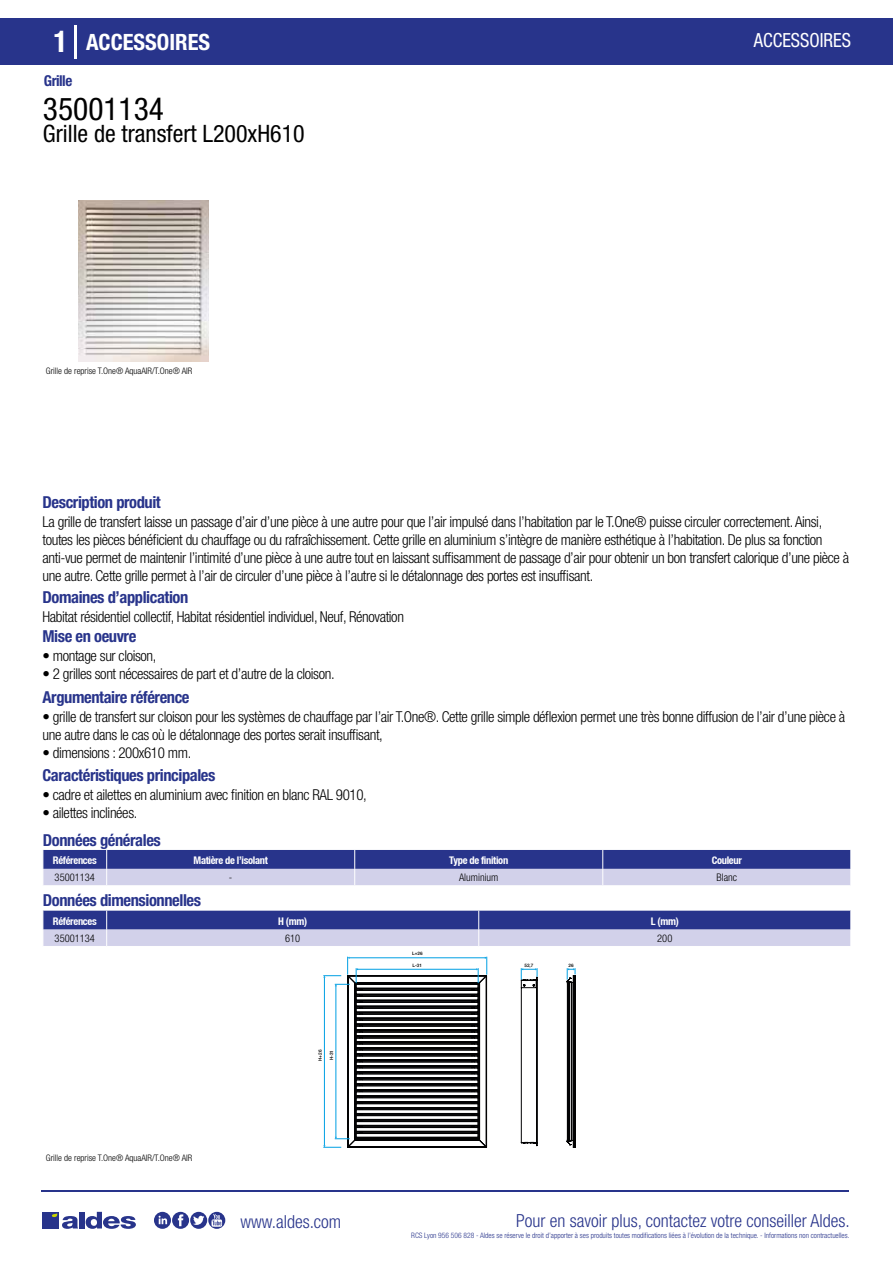
<style>
.page{position:relative;width:893px;height:1263px;background:#fff}
.page>*{position:absolute;margin:0;border:0;box-sizing:border-box;transform-origin:0 0}
.t1{font:condensed 31.5px "Helvetica Neue LT Std";color:#000}
.t2{font:condensed 24px "Helvetica Neue LT Std";color:#000}
.t3{font:700 condensed 22.5px "Helvetica Neue LT Std";color:#fff}
.t4{font:condensed 19.5px "Helvetica Neue LT Std";color:#fff;scale:.95 1}
.t5{font:300 condensed 18px "Helvetica Neue";color:#28348b}
.t6{font:700 condensed 16.5px "Helvetica Neue LT Std";letter-spacing:-.025em;color:#28348b}
.t7{font:300 condensed 15px/18px "Helvetica Neue LT Std";letter-spacing:-.025em;color:#000}
.t8{font:700 condensed 15px "Helvetica Neue LT Std";letter-spacing:-.035em;color:#28348b}
.t9{font:700 condensed 10.5px "Helvetica Neue";letter-spacing:-.03em;color:#fff}
.t10{font:300 condensed 10.5px "Helvetica Neue";color:#000}
.t11{font:300 condensed 9px "Helvetica Neue";color:#000}
.t12{font:300 condensed 7.5px "Helvetica Neue";color:#28348b}
.t13{font:500 4.65px "Helvetica Neue";color:#000}
.s1{font-size:30px}
</style>
<div class="page">
<img style="left:79px;top:200px;width:129px;height:162px">
<div style="left:0;top:18px;width:893px;height:46px;background:#28348b"></div>
<hr style="left:74px;top:25px;width:2px;height:33px;background:#fff">
<svg style="left:43px;top:850px;width:808px;height:35px;background:#777db7"></svg>
<svg style="left:43px;top:911px;width:808px;height:35px;background:#797fb8"></svg>
<svg style="left:323px;top:957px;width:164px;height:191px"></svg>
<svg style="left:521px;top:968px;width:55px;height:179px"></svg>
<hr style="left:41px;top:1190px;width:808px;height:1px;background:#28348b">
<svg style="left:154px;top:1212px;width:71px;height:17px"></svg>
<div style="left:42px;top:1212px;width:17px;height:16px;background:#28348b"></div>
<div style="left:79px;top:1212px;width:5px;height:16px;background:#28348b"></div>
<svg style="left:86px;top:1212px;width:50px;height:17px"></svg>
<svg style="left:52px;top:1213px;width:26px;height:16px"></svg>
<h3 class="t3" style="left:54px;top:28px;width:158px"><span class="s1">1</span> ACCESSOIRES</h3>
<h3 class="t4" style="left:754px;top:29px;width:104px">ACCESSOIRES</h3>
<p class="t8" style="left:44px;top:71px;width:30px">Grille</p>
<h1 class="t1" style="left:43px;top:91px;width:122px">35001134</h1>
<h2 class="t2" style="left:43px;top:120px;width:263px">Grille de transfert L200xH610</h2>
<p class="t11" style="left:46px;top:365px;width:148px">Grille de reprise T.One® AquaAIR/T.One® AIR</p>
<p class="t6" style="left:43px;top:492px;width:120px">Description produit</p>
<p class="t7" style="left:43px;top:513px;width:808px">La grille de transfert laisse un passage d’air d’une pièce à une autre pour que l’air impulsé dans l’habitation par le T.One® puisse circuler correctement. Ainsi, toutes les pièces bénéficient du chauffage ou du rafraîchissement. Cette grille en aluminium s’intègre de manière esthétique à l’habitation. De plus sa fonction anti-vue permet de maintenir l’intimité d’une pièce à une autre tout en laissant suffisamment de passage d’air pour obtenir un bon transfert calorique d’une pièce à une autre. Cette grille permet à l’air de circuler d’une pièce à l’autre si le détalonnage des portes est insuffisant.</p>
<p class="t7" style="left:43px;top:607px;width:363px">Habitat résidentiel collectif, Habitat résidentiel individuel, Neuf, Rénovation</p>
<p class="t7" style="left:43px;top:647px;width:115px">• montage sur cloison,</p>
<p class="t7" style="left:43px;top:665px;width:294px">• 2 grilles sont nécessaires de part et d’autre de la cloison.</p>
<p class="t6" style="left:43px;top:587px;width:147px">Domaines d’application</p>
<p class="t6" style="left:43px;top:626px;width:95px">Mise en oeuvre</p>
<p class="t6" style="left:43px;top:687px;width:149px">Argumentaire référence</p>
<p class="t7" style="left:43px;top:708px;width:804px">• grille de transfert sur cloison pour les systèmes de chauffage par l’air T.One®. Cette grille simple déflexion permet une très bonne diffusion de l’air d’une pièce à une autre dans le cas où le détalonnage des portes serait insuffisant,</p>
<p class="t7" style="left:43px;top:744px;width:150px">• dimensions : 200x610 mm.</p>
<p class="t6" style="left:43px;top:765px;width:174px">Caractéristiques principales</p>
<p class="t7" style="left:43px;top:785px;width:326px">• cadre et ailettes en aluminium avec finition en blanc RAL 9010,</p>
<p class="t7" style="left:43px;top:803px;width:96px">• ailettes inclinées.</p>
<p class="t6" style="left:43px;top:830px;width:119px">Données générales</p>
<p class="t9" style="left:53px;top:854px;width:45px">Références</p>
<p class="t9" style="left:194px;top:854px;width:76px">Matière de l’isolant</p>
<p class="t9" style="left:449px;top:854px;width:60px">Type de finition</p>
<p class="t9" style="left:712px;top:854px;width:32px">Couleur</p>
<p class="t10" style="left:55px;top:871px;width:42px">35001134</p>
<p class="t10" style="left:229px;top:871px;width:5px">-</p>
<p class="t10" style="left:459px;top:871px;width:41px">Aluminium</p>
<p class="t10" style="left:716px;top:871px;width:22px">Blanc</p>
<p class="t6" style="left:43px;top:890px;width:160px">Données dimensionnelles</p>
<p class="t9" style="left:53px;top:915px;width:45px">Références</p>
<p class="t9" style="left:278px;top:915px;width:30px">H (mm)</p>
<p class="t9" style="left:651px;top:915px;width:29px">L (mm)</p>
<p class="t10" style="left:55px;top:932px;width:42px">35001134</p>
<p class="t10" style="left:285px;top:932px;width:17px">610</p>
<p class="t10" style="left:657px;top:932px;width:17px">200</p>
<p class="t13" style="left:412px;top:962px;width:11px">L-31</p>
<p class="t13" style="left:412px;top:951px;width:12px">L+26</p>
<p class="t13" style="left:524px;top:962px;width:11px">52,7</p>
<p class="t13" style="left:569px;top:962px;width:7px">26</p>
<p class="t11" style="left:46px;top:1153px;width:148px">Grille de reprise T.One® AquaAIR/T.One® AIR</p>
<p class="t13" style="left:317px;top:1061px;width:13px;rotate:-90deg">H+26</p>
<p class="t13" style="left:329px;top:1060px;width:12px;rotate:-90deg">H-31</p>
<p class="t5" style="left:240px;top:1211px;width:102px">www.aldes.com</p>
<p class="t5" style="left:516px;top:1211px;width:335px">Pour en savoir plus, contactez votre conseiller Aldes.</p>
<p class="t12" style="left:411px;top:1230px;width:440px">RCS Lyon 956 506 828 - Aldes se réserve le droit d’apporter à ses produits toutes modifications liées à l’évolution de la technique. - Informations non contractuelles.</p>
</div>
